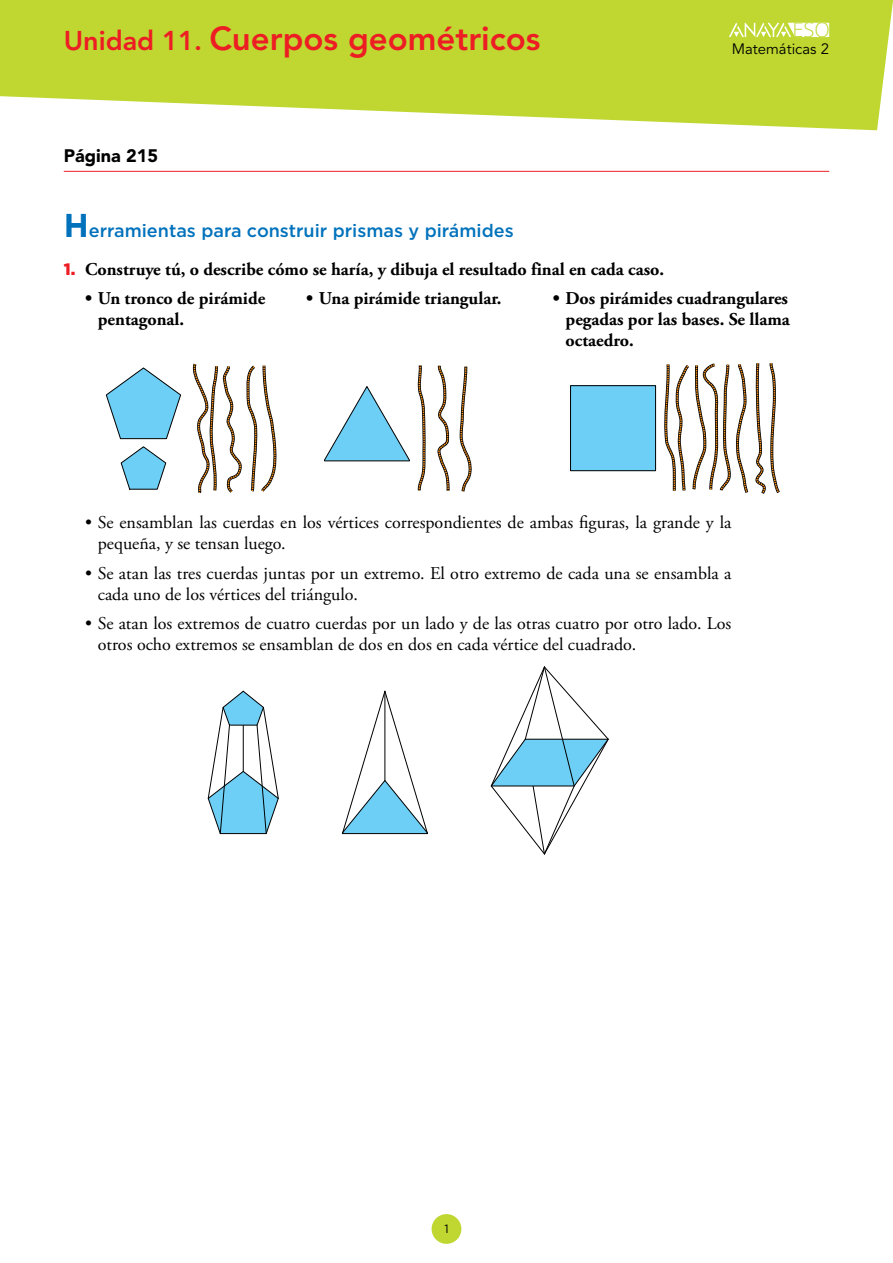
<style>
.page{position:relative;width:893px;height:1263px;background:#fff}
.page>*{position:absolute;margin:0;border:0;box-sizing:border-box;transform-origin:0 0}
.t1{font:800 33px "Avenir LT Std";color:#ed1d24}
.t2{font:300 20.25px "Open Sans";color:#bfd730}
.Soluciones_sangrado{font:18px/21px "Adobe Garamond Pro";color:#000}
.ini_TextoActividadAp{font:700 18px "Adobe Garamond Pro";color:#000}
.ini_EpigrafesInicial{font:500 18px "Gotham";color:#0072bc}
.nuclPagina{font:900 18px "Avenir LT Std";color:#000}
.t3{font:15px "Avenir LT Std";color:#000}
.t4{font:12px "Gotham";color:#000}
.s1{font-size:27px}
.s2{font-weight:700;font-size:33px}
.s3{font-family:"Gotham";font-weight:900;font-size:16.5px;color:#ed1d24}
</style>
<div class="page">
<svg style="left:0;top:0;width:893px;height:130px;fill:#bfd730"></svg>
<svg style="left:729px;top:22px;width:100px;height:15px"></svg>
<div style="left:432px;top:1214px;width:29px;height:30px;background:#bfd730;border-radius:50%"></div>
<hr style="left:64px;top:171px;width:765px;height:1px;background:#ed1d24">
<svg style="left:106px;top:367px;width:75px;height:73px"></svg>
<svg style="left:120px;top:446px;width:47px;height:44px"></svg>
<svg style="left:193px;top:364px;width:83px;height:129px"></svg>
<svg style="left:324px;top:386px;width:86px;height:76px"></svg>
<svg style="left:417px;top:365px;width:9px;height:126px"></svg>
<svg style="left:437px;top:365px;width:13px;height:126px"></svg>
<svg style="left:459px;top:366px;width:13px;height:126px"></svg>
<div style="left:570px;top:386px;width:86px;height:85px;background:#6dcff6"></div>
<div style="left:570px;top:385px;width:86px;height:86px;border:1px solid #000"></div>
<svg style="left:664px;top:363px;width:116px;height:131px"></svg>
<svg style="left:208px;top:690px;width:71px;height:144px"></svg>
<svg style="left:341px;top:690px;width:87px;height:144px"></svg>
<hr style="left:384px;top:691px;width:1px;height:89px;background:#000">
<svg style="left:490px;top:666px;width:119px;height:188px"></svg>
<h1 class="t1" style="left:64px;top:19px;width:478px"><span class="s1">Unidad 11.</span> Cuerpos geométricos</h1>
<p class="t2" style="left:792px;top:16px;width:39px">ESO</p>
<p class="t3" style="left:732px;top:40px;width:99px">Matemáticas 2</p>
<p class="nuclPagina" style="left:64px;top:145px;width:96px">Página 215</p>
<p class="ini_EpigrafesInicial" style="left:64px;top:219px;width:451px"><span class="s2">H</span>erramientas para construir prismas y pirámides</p>
<p class="ini_TextoActividadAp" style="left:64px;top:259px;width:602px"><span class="s3">1.</span> Construye tú, o describe cómo se haría, y dibuja el resultado final en cada caso.</p>
<p class="ini_TextoActividadAp" style="left:85px;top:288px;width:182px">• Un tronco de pirámide</p>
<p class="ini_TextoActividadAp" style="left:306px;top:288px;width:197px">• Una pirámide triangular.</p>
<p class="ini_TextoActividadAp" style="left:553px;top:288px;width:237px">• Dos pirámides cuadrangulares</p>
<p class="ini_TextoActividadAp" style="left:98px;top:309px;width:88px">pentagonal.</p>
<p class="ini_TextoActividadAp" style="left:566px;top:309px;width:226px">pegadas por las bases. Se llama</p>
<p class="ini_TextoActividadAp" style="left:566px;top:330px;width:70px">octaedro.</p>
<p class="Soluciones_sangrado" style="left:98px;top:513px;width:635px;text-indent:-13px">• Se ensamblan las cuerdas en los vértices correspondientes de ambas figuras, la grande y la pequeña, y se tensan luego.</p>
<p class="Soluciones_sangrado" style="left:98px;top:563px;width:635px;text-indent:-13px">• Se atan las tres cuerdas juntas por un extremo. El otro extremo de cada una se ensambla a cada uno de los vértices del triángulo.</p>
<p class="Soluciones_sangrado" style="left:98px;top:614px;width:635px;text-indent:-13px">• Se atan los extremos de cuatro cuerdas por un lado y de las otras cuatro por otro lado. Los otros ocho extremos se ensamblan de dos en dos en cada vértice del cuadrado.</p>
<p class="t4" style="left:444px;top:1221px;width:6px">1</p>
</div>
